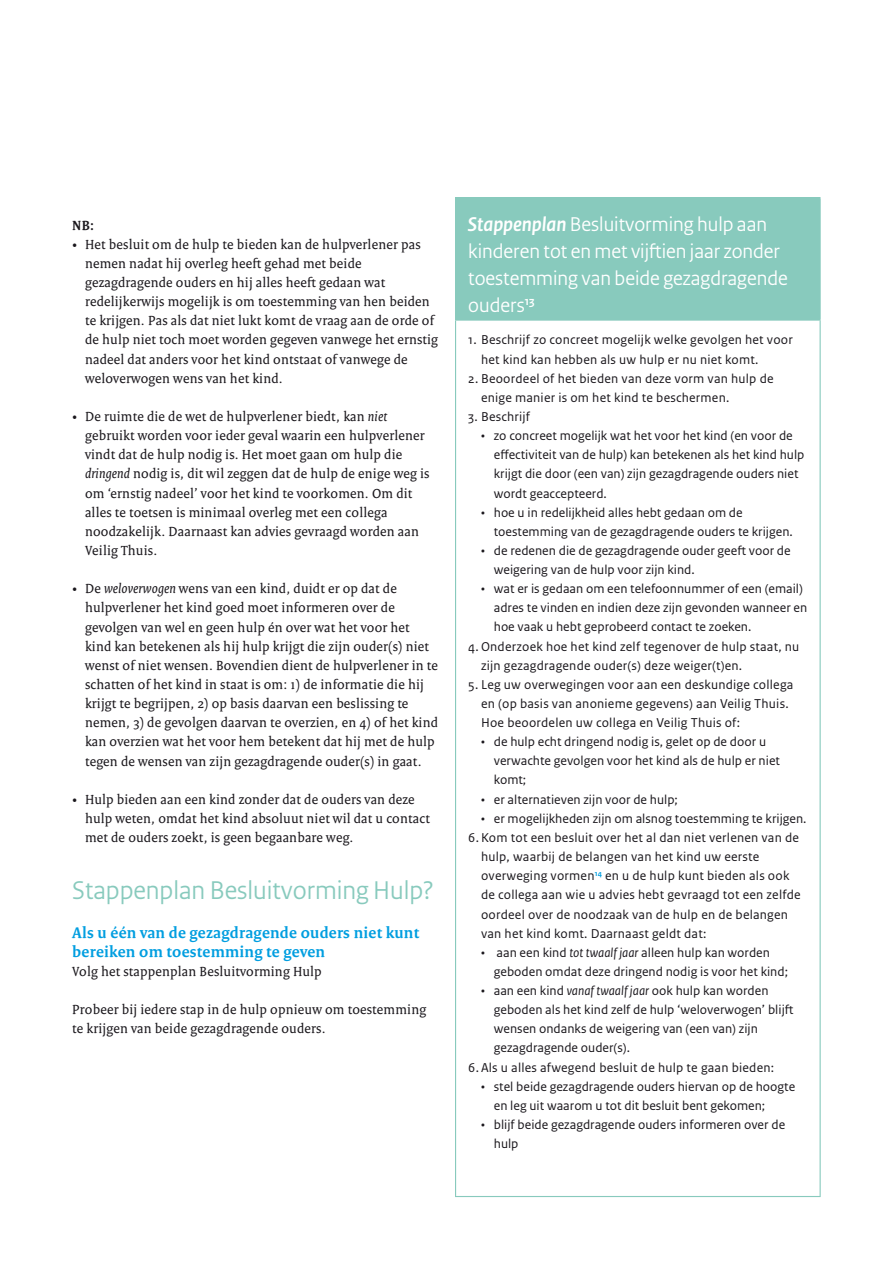
<style>
.page{position:relative;width:893px;height:1263px;background:#fff}
.page>*{position:absolute;margin:0;border:0;box-sizing:border-box;transform-origin:0 0}
.t1{font:27px "Rijksoverheid Sans Heading";color:#88cabd}
.t2{font:21px/27px "Rijksoverheid Sans Heading";color:#fff}
.t3{font:700 16.5px/19.2px "Rijksoverheid Serif";letter-spacing:.015em;color:#009ee0}
.t4{font:14.25px/19.2px "Rijksoverheid Serif";letter-spacing:.015em;color:#1a171c}
.t5{font:700 14.25px "Rijksoverheid Serif";color:#1a171c}
.t6{font:13.5px/19.2px "Rijksoverheid Sans Text";color:#1a171c}
.s1{font-style:italic}
.s2{font-weight:700;font-style:italic}
</style>
<div class="page">
<div style="left:456px;top:198px;width:364px;height:122px;background:#88cabd"></div>
<hr style="left:455px;top:198px;width:1px;height:121px;background:#88cabd">
<hr style="left:455px;top:197px;width:366px;height:1px;background:#88cabd">
<hr style="left:820px;top:198px;width:1px;height:121px;background:#88cabd">
<hr style="left:455px;top:321px;width:1px;height:875px;background:#88cabd">
<hr style="left:455px;top:319px;width:366px;height:2px;background:#88cabd">
<hr style="left:820px;top:321px;width:1px;height:875px;background:#88cabd">
<hr style="left:455px;top:1196px;width:366px;height:1px;background:#88cabd">
<p class="t5" style="left:72px;top:216px;width:23px">NB:</p>
<p class="t4" style="left:85px;top:234px;width:354px;text-indent:-13px">• Het besluit om de hulp te bieden kan de hulpverlener pas nemen nadat hij overleg heeft gehad met beide gezagdragende ouders en hij alles heeft gedaan wat redelijkerwijs mogelijk is om toestemming van hen beiden te krijgen. Pas als dat niet lukt komt de vraag aan de orde of de hulp niet toch moet worden gegeven vanwege het ernstig nadeel dat anders voor het kind ontstaat of vanwege de weloverwogen wens van het kind.</p>
<p class="t4" style="left:85px;top:407px;width:346px;text-indent:-13px">• De ruimte die de wet de hulpverlener biedt, kan <span class="s1">niet </span>gebruikt worden voor ieder geval waarin een hulpverlener vindt dat de hulp nodig is. Het moet gaan om hulp die <span class="s1">dringend</span> nodig is, dit wil zeggen dat de hulp de enige weg is om ‘ernstig nadeel’ voor het kind te voorkomen. Om dit alles te toetsen is minimaal overleg met een collega noodzakelijk. Daarnaast kan advies gevraagd worden aan Veilig Thuis.</p>
<p class="t4" style="left:85px;top:579px;width:354px;text-indent:-13px">• De <span class="s1">weloverwogen</span> wens van een kind, duidt er op dat de hulpverlener het kind goed moet informeren over de gevolgen van wel en geen hulp én over wat het voor het kind kan betekenen als hij hulp krijgt die zijn ouder(s) niet wenst of niet wensen. Bovendien dient de hulpverlener in te schatten of het kind in staat is om: 1) de informatie die hij krijgt te begrijpen, 2) op basis daarvan een beslissing te nemen, 3) de gevolgen daarvan te overzien, en 4) of het kind kan overzien wat het voor hem betekent dat hij met de hulp tegen de wensen van zijn gezagdragende ouder(s) in gaat.</p>
<p class="t4" style="left:85px;top:789px;width:346px;text-indent:-13px">• Hulp bieden aan een kind zonder dat de ouders van deze hulp weten, omdat het kind absoluut niet wil dat u contact met de ouders zoekt, is geen begaanbare weg.</p>
<h1 class="t1" style="left:72px;top:875px;width:363px">Stappenplan Besluitvorming Hulp?</h1>
<p class="t3" style="left:72px;top:922px;width:348px">Als u één van de gezagdragende ouders niet kunt bereiken om toestemming te geven</p>
<p class="t4" style="left:72px;top:962px;width:251px">Volg het stappenplan Besluitvorming Hulp</p>
<p class="t4" style="left:72px;top:1000px;width:355px">Probeer bij iedere stap in de hulp opnieuw om toestemming te krijgen van beide gezagdragende ouders.</p>
<h2 class="t2" style="left:468px;top:210px;width:321px"><span class="s2">Stappenplan</span> Besluitvorming hulp aan kinderen tot en met vijftien jaar zonder toestemming van beide gezagdragende ouders<sup>13</sup></h2>
<p class="t6" style="left:481px;top:331px;width:313px;text-indent:-13px">1. Beschrijf zo concreet mogelijk welke gevolgen het voor het kind kan hebben als uw hulp er nu niet komt.</p>
<p class="t6" style="left:481px;top:369px;width:294px;text-indent:-13px">2. Beoordeel of het bieden van deze vorm van hulp de enige manier is om het kind te beschermen.</p>
<p class="t6" style="left:468px;top:407px;width:63px">3. Beschrijf</p>
<p class="t6" style="left:494px;top:426px;width:312px;text-indent:-13px">• zo concreet mogelijk wat het voor het kind (en voor de effectiviteit van de hulp) kan betekenen als het kind hulp krijgt die door (een van) zijn gezagdragende ouders niet wordt geaccepteerd.</p>
<p class="t6" style="left:494px;top:503px;width:300px;text-indent:-13px">• hoe u in redelijkheid alles hebt gedaan om de toestemming van de gezagdragende ouders te krijgen.</p>
<p class="t6" style="left:494px;top:541px;width:298px;text-indent:-13px">• de redenen die de gezagdragende ouder geeft voor de weigering van de hulp voor zijn kind.</p>
<p class="t6" style="left:481px;top:579px;width:323px">• wat er is gedaan om een telefoonnummer of een (email)</p>
<p class="t6" style="left:494px;top:598px;width:315px">adres te vinden en indien deze zijn gevonden wanneer en</p>
<p class="t6" style="left:494px;top:618px;width:259px">hoe vaak u hebt geprobeerd contact te zoeken.</p>
<p class="t6" style="left:468px;top:637px;width:333px">4.Onderzoek hoe het kind zelf tegenover de hulp staat, nu</p>
<p class="t6" style="left:481px;top:656px;width:263px">zijn gezagdragende ouder(s) deze weiger(t)en.</p>
<p class="t6" style="left:481px;top:675px;width:314px;text-indent:-13px">5. Leg uw overwegingen voor aan een deskundige collega en (op basis van anonieme gegevens) aan Veilig Thuis.<br>Hoe beoordelen uw collega en Veilig Thuis of:</p>
<p class="t6" style="left:494px;top:732px;width:288px;text-indent:-13px">• de hulp echt dringend nodig is, gelet op de door u verwachte gevolgen voor het kind als de hulp er niet komt;</p>
<p class="t6" style="left:481px;top:790px;width:198px">• er alternatieven zijn voor de hulp;</p>
<p class="t6" style="left:481px;top:809px;width:327px">• er mogelijkheden zijn om alsnog toestemming te krijgen.</p>
<p class="t6" style="left:481px;top:828px;width:321px;text-indent:-13px">6. Kom tot een besluit over het al dan niet verlenen van de hulp, waarbij de belangen van het kind uw eerste overweging vormen<sup>14</sup> en u de hulp kunt bieden als ook de collega aan wie u advies hebt gevraagd tot een zelfde oordeel over de noodzaak van de hulp en de belangen van het kind komt. Daarnaast geldt dat:</p>
<p class="t6" style="left:494px;top:943px;width:296px;text-indent:-13px">• aan een kind <span class="s1">tot twaalf jaar</span> alleen hulp kan worden geboden omdat deze dringend nodig is voor het kind;</p>
<p class="t6" style="left:494px;top:981px;width:301px;text-indent:-13px">• aan een kind <span class="s1">vanaf twaalf jaar</span> ook hulp kan worden geboden als het kind zelf de hulp ‘weloverwogen’ blijft wensen ondanks de weigering van (een van) zijn gezagdragende ouder(s).</p>
<p class="t6" style="left:468px;top:1058px;width:307px">6. Als u alles afwegend besluit de hulp te gaan bieden:</p>
<p class="t6" style="left:494px;top:1077px;width:303px;text-indent:-13px">• stel beide gezagdragende ouders hiervan op de hoogte en leg uit waarom u tot dit besluit bent gekomen;</p>
<p class="t6" style="left:494px;top:1115px;width:293px;text-indent:-13px">• blijf beide gezagdragende ouders informeren over de hulp</p>
</div>
